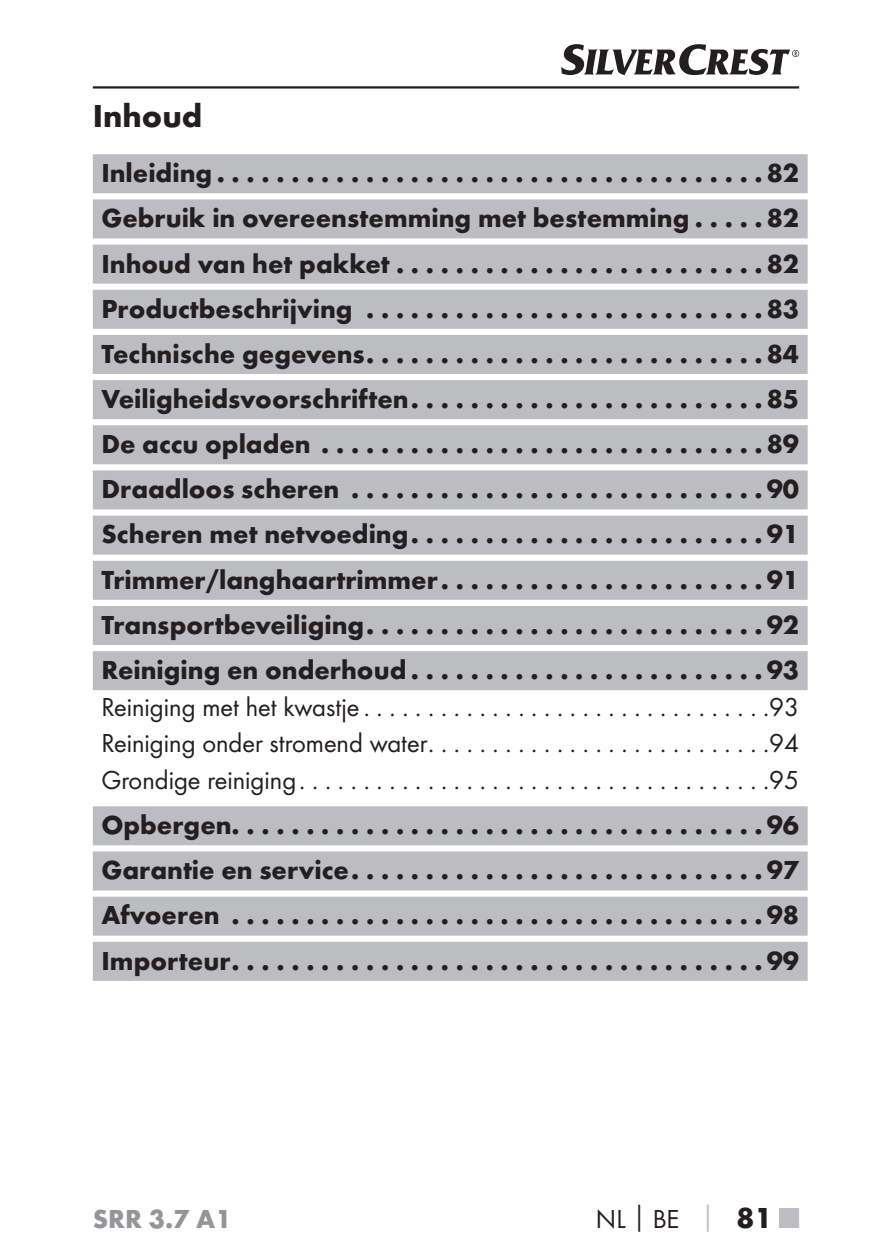
<style>
.page{position:relative;width:892px;height:1259px;background:#fff}
.page>*{position:absolute;margin:0;border:0;box-sizing:border-box;transform-origin:0 0}
.t1{font:700 33px "Futura";color:#231f20}
.t2{font:700 27px/45px "Futura";color:#231f20;text-align:justify}
.t3{font:27px/36.6px "Futura Boo";color:#231f20;text-align:justify}
.t4{font:700 27px "Futura";color:#939598}
.s1{font-family:"Futura";font-weight:700}
.s2{font-family:"Futura";font-weight:700;color:#bbbdc0}
.s3{font-family:"Futura";font-weight:700;font-size:30px}
.s4{font-family:"Futura";font-weight:700;font-size:30px;color:#bbbdc0}
</style>
<div class="page">
<hr style="left:93px;top:86px;width:706px;height:3px;background:#231f20">
<svg style="left:561px;top:44px;width:238px;height:31px"></svg>
<div style="left:93px;top:154px;width:714px;height:39px;background:#bbbdc0"></div>
<div style="left:93px;top:199px;width:714px;height:39px;background:#bbbdc0"></div>
<div style="left:93px;top:244px;width:714px;height:40px;background:#bbbdc0"></div>
<div style="left:93px;top:290px;width:714px;height:39px;background:#bbbdc0"></div>
<div style="left:93px;top:335px;width:714px;height:39px;background:#bbbdc0"></div>
<div style="left:93px;top:380px;width:714px;height:39px;background:#bbbdc0"></div>
<div style="left:93px;top:425px;width:714px;height:39px;background:#bbbdc0"></div>
<div style="left:93px;top:470px;width:714px;height:39px;background:#bbbdc0"></div>
<div style="left:93px;top:515px;width:714px;height:39px;background:#bbbdc0"></div>
<div style="left:93px;top:561px;width:714px;height:39px;background:#bbbdc0"></div>
<div style="left:93px;top:606px;width:714px;height:39px;background:#bbbdc0"></div>
<div style="left:93px;top:651px;width:714px;height:39px;background:#bbbdc0"></div>
<div style="left:93px;top:806px;width:714px;height:39px;background:#bbbdc0"></div>
<div style="left:93px;top:851px;width:714px;height:39px;background:#bbbdc0"></div>
<div style="left:93px;top:896px;width:714px;height:39px;background:#bbbdc0"></div>
<div style="left:93px;top:941px;width:714px;height:39px;background:#bbbdc0"></div>
<p class="t1" style="left:93px;top:103px;width:111px">Inhoud</p>
<p class="t2" style="left:101px;top:153px;width:699px">Inleiding .....................................82<br>Gebruik in overeenstemming met bestemming . . . . . 82<br>Inhoud van het pakket .........................82<br>Productbeschrijving ...........................83<br>Technische gegevens ...........................84<br>Veiligheidsvoorschriften . . . . . . . . . . . . . . . . . . . . . . . .85<br>De accu opladen ..............................89<br>Draadloos scheren ............................90<br>Scheren met netvoeding ........................91<br>Trimmer/langhaartrimmer . . . . . . . . . . . . . . . . . . . . . . 91<br>Transportbeveiliging ...........................92<br>Reiniging en onderhoud ........................93</p>
<p class="t3" style="left:101px;top:689px;width:699px">Reiniging met het kwastje ................................93<br>Reiniging onder stromend water ...........................94<br>Grondige reiniging .....................................95</p>
<p class="t2" style="left:101px;top:805px;width:699px">Opbergen. . . . . . . . . . . . . . . . . . . . . . . . . . . . . . . . . . . . 96<br>Garantie en service ............................97<br>Afvoeren ....................................98<br>Importeur ....................................99</p>
<p class="t4" style="left:93px;top:1208px;width:140px">SRR 3.7 A1</p>
<p class="t3" style="left:596px;top:1201px;width:205px">NL<span class="s1">│</span>BE <span class="s2">│</span> <span class="s3">81</span> <span class="s4">■</span></p>
</div>
